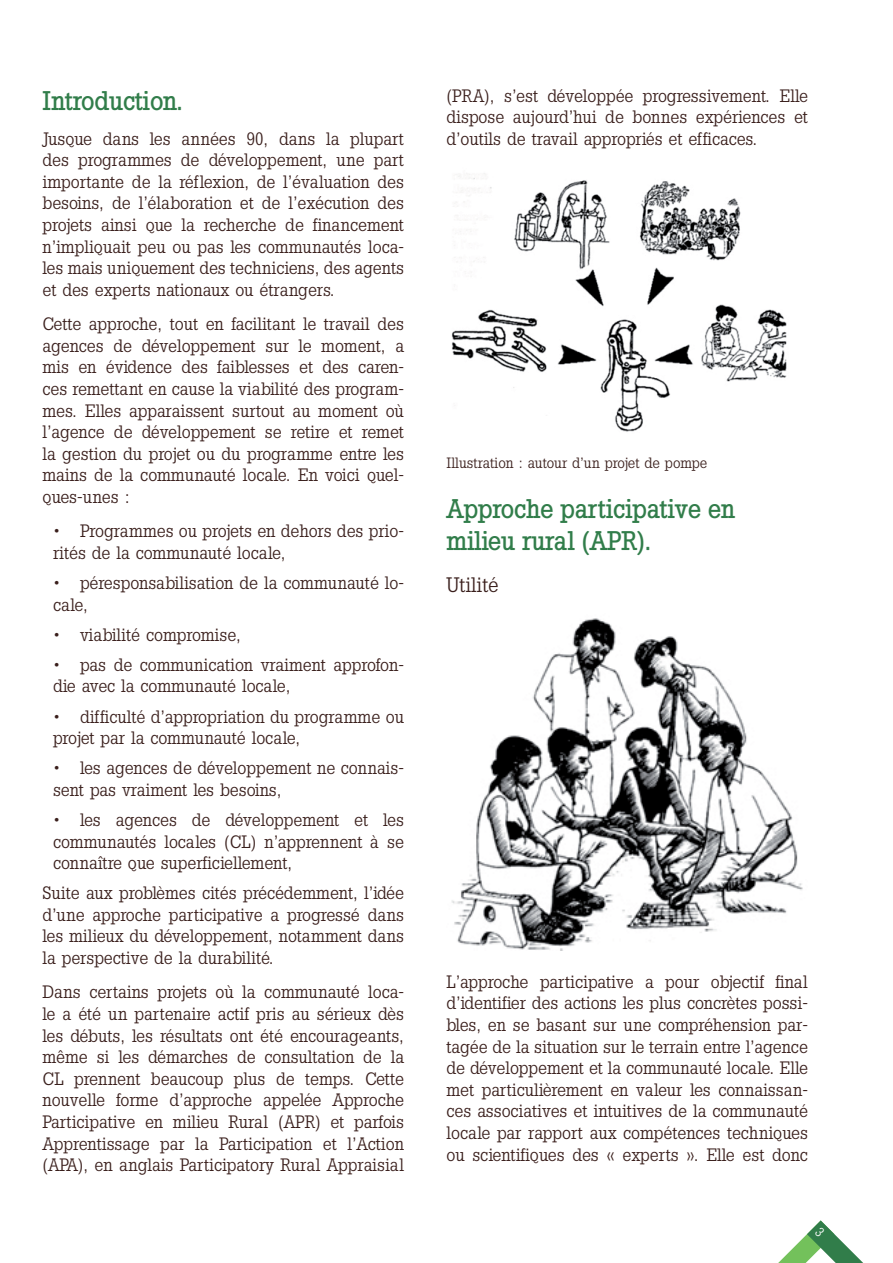
<style>
.page{position:relative;width:893px;height:1263px;background:#fff}
.page>*{position:absolute;margin:0;border:0;box-sizing:border-box;transform-origin:0 0}
.t1{font:500 27px/32.4px "Slab Tall X";color:#317d4a}
.t2{font:21px "Slab Tall X";color:#3a1f1c}
.t3{font:18px/21.6px "Slab Tall X";color:#3a1f1c;text-align:justify}
.t4{font:15px "Slab Tall X";color:#3a1f1c}
</style>
<div class="page">
<img style="left:452px;top:173px;width:335px;height:259px">
<img style="left:451px;top:618px;width:352px;height:332px">
<svg style="left:778px;top:1220px;width:85px;height:43px"></svg>
<h1 class="t1" style="left:43px;top:84px;width:141px">Introduction.</h1>
<p class="t3" style="left:43px;top:127px;width:363px">Jusque dans les années 90, dans la plupart des programmes de développement, une part importante de la réflexion, de l’évaluation des besoins, de l’élaboration et de l’exécution des projets ainsi que la recherche de financement n’impliquait peu ou pas les communautés loca&shy;les mais uniquement des techniciens, des agents et des experts nationaux ou étrangers.</p>
<p class="t3" style="left:43px;top:313px;width:363px">Cette approche, tout en facilitant le travail des agences de développement sur le moment, a mis en évidence des faiblesses et des caren&shy;ces remettant en cause la viabilité des program&shy;mes. Elles apparaissent surtout au moment où l’agence de développement se retire et remet la gestion du projet ou du programme entre les mains de la communauté locale. En voici quel&shy;ques-unes :</p>
<p class="t3" style="left:53px;top:520px;width:352px">• Programmes ou projets en dehors des prio&shy;rités de la communauté locale,</p>
<p class="t3" style="left:53px;top:572px;width:352px">• péresponsabilisation de la communauté lo&shy;cale,</p>
<p class="t3" style="left:53px;top:623px;width:190px">• viabilité compromise,</p>
<p class="t3" style="left:53px;top:654px;width:352px">• pas de communication vraiment approfon&shy;die avec la communauté locale,</p>
<p class="t3" style="left:53px;top:705px;width:352px">• difficulté d’appropriation du programme ou projet par la communauté locale,</p>
<p class="t3" style="left:53px;top:757px;width:352px">• les agences de développement ne connais&shy;sent pas vraiment les besoins,</p>
<p class="t3" style="left:53px;top:809px;width:352px">• les agences de développement et les communautés locales (CL) n’apprennent à se connaître que superficiellement,</p>
<p class="t3" style="left:43px;top:882px;width:363px">Suite aux problèmes cités précédemment, l’idée d’une approche participative a progressé dans les milieux du développement, notamment dans la perspective de la durabilité.</p>
<p class="t3" style="left:43px;top:981px;width:363px">Dans certains projets où la communauté loca&shy;le a été un partenaire actif pris au sérieux dès les débuts, les résultats ont été encourageants, même si les démarches de consultation de la CL prennent beaucoup plus de temps. Cette nouvelle forme d’approche appelée Approche Participative en milieu Rural (APR) et parfois Apprentissage par la Participation et l’Action (APA), en anglais Participatory Rural Appraisial</p>
<p class="t3" style="left:446px;top:85px;width:363px">(PRA), s’est développée progressivement. Elle dispose aujourd’hui de bonnes expériences et d’outils de travail appropriés et efficaces.</p>
<p class="t4" style="left:446px;top:454px;width:262px">Illustration : autour d’un projet de pompe</p>
<h1 class="t1" style="left:446px;top:492px;width:290px">Approche participative en milieu rural (APR).</h1>
<p class="t2" style="left:446px;top:573px;width:54px">Utilité</p>
<p class="t3" style="left:446px;top:970px;width:363px">L’approche participative a pour objectif final d’identifier des actions les plus concrètes possi&shy;bles, en se basant sur une compréhension par&shy;tagée de la situation sur le terrain entre l’agence de développement et la communauté locale. Elle met particulièrement en valeur les connaissan&shy;ces associatives et intuitives de la communauté locale par rapport aux compétences techniques ou scientifiques des « experts ». Elle est donc</p>
</div>
